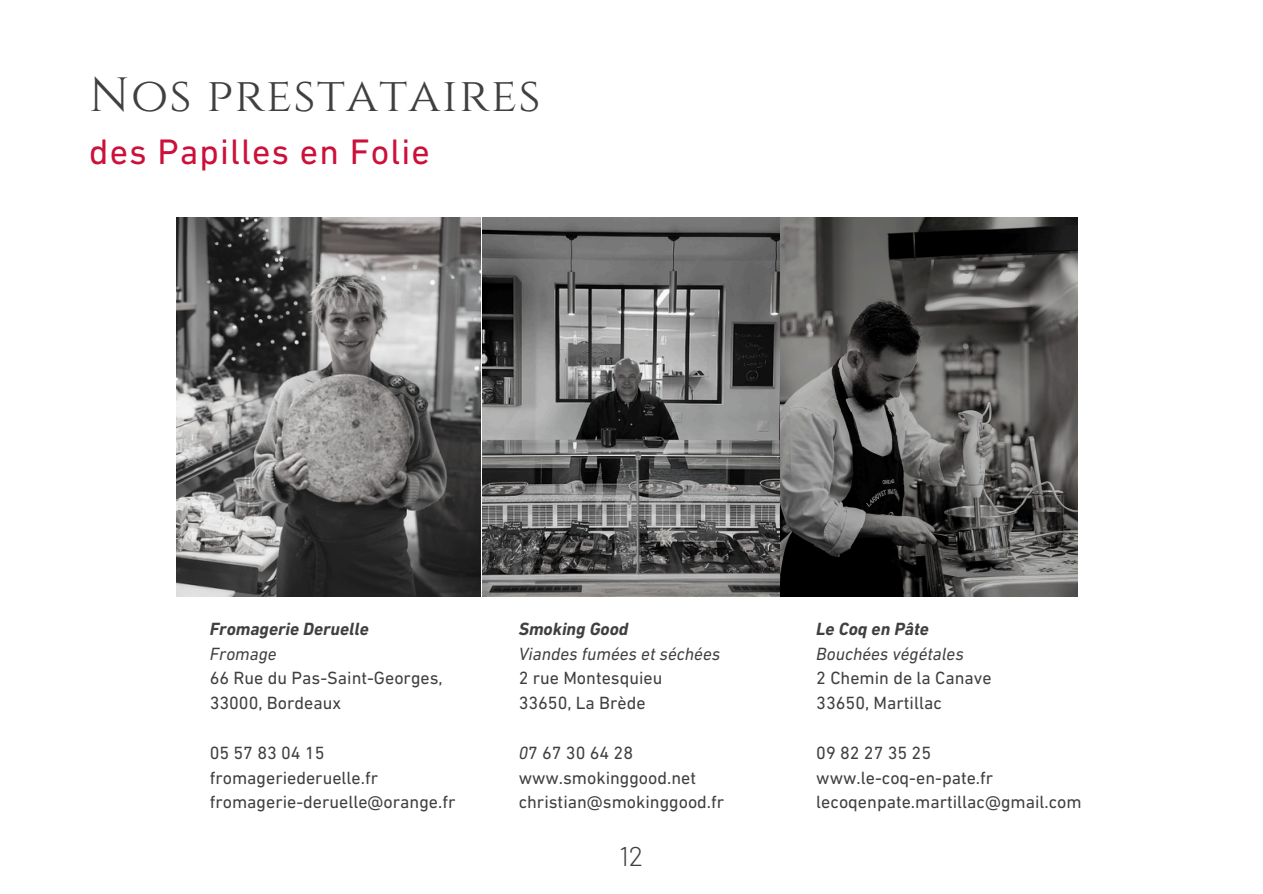
<style>
.page{position:relative;width:1263px;height:894px;background:#fff}
.page>*{position:absolute;margin:0;border:0;box-sizing:border-box;transform-origin:0 0}
.t1{font:48px "Cinzel";letter-spacing:.03em;color:#404040}
.t2{font:36px "DIN Next LT Pro";letter-spacing:.03em;color:#cc103a}
.t3{font:300 27px "Barlow";color:#404040}
.t4{font:18px "DIN Next LT Pro";color:#404040}
.t5{font:italic 18px "DIN Next LT Pro";color:#404040}
.t6{font:italic 700 18px "DIN Next LT Pro";color:#404040}
.s1{font-style:italic}
</style>
<div class="page">
<img style="left:482px;top:218px;width:595px;height:378px">
<img style="left:176px;top:218px;width:304px;height:378px">
<h1 class="t1" style="left:89px;top:64px;width:453px">Nos prestataires</h1>
<h1 class="t2" style="left:89px;top:137px;width:342px">des Papilles en Folie</h1>
<p class="t6" style="left:210px;top:621px;width:161px">Fromagerie Deruelle</p>
<p class="t5" style="left:210px;top:646px;width:68px">Fromage</p>
<p class="t4" style="left:210px;top:670px;width:235px">66 Rue du Pas-Saint-Georges,</p>
<p class="t4" style="left:210px;top:695px;width:133px">33000, Bordeaux</p>
<p class="t4" style="left:210px;top:745px;width:116px">05 57 83 04 15</p>
<p class="t4" style="left:210px;top:769px;width:170px">fromageriederuelle.fr</p>
<p class="t4" style="left:210px;top:794px;width:247px">fromagerie-deruelle@orange.fr</p>
<p class="t6" style="left:519px;top:621px;width:111px">Smoking Good</p>
<p class="t5" style="left:519px;top:646px;width:203px">Viandes fumées et séchées</p>
<p class="t4" style="left:519px;top:670px;width:145px">2 rue Montesquieu</p>
<p class="t4" style="left:519px;top:695px;width:128px">33650, La Brède</p>
<p class="t4" style="left:519px;top:745px;width:116px"><span class="s1">0</span>7 67 30 64 28</p>
<p class="t4" style="left:519px;top:769px;width:179px">www.smokinggood.net</p>
<p class="t4" style="left:519px;top:794px;width:207px">christian@smokinggood.fr</p>
<p class="t3" style="left:620px;top:838px;width:25px">12</p>
<p class="t6" style="left:816px;top:621px;width:114px">Le Coq en Pâte</p>
<p class="t5" style="left:816px;top:646px;width:149px">Bouchées végétales</p>
<p class="t4" style="left:816px;top:670px;width:177px">2 Chemin de la Canave</p>
<p class="t4" style="left:816px;top:695px;width:127px">33650, Martillac</p>
<p class="t4" style="left:816px;top:745px;width:116px">09 82 27 35 25</p>
<p class="t4" style="left:816px;top:769px;width:178px">www.le-coq-en-pate.fr</p>
<p class="t4" style="left:816px;top:794px;width:267px">lecoqenpate.martillac@gmail.com</p>
</div>
